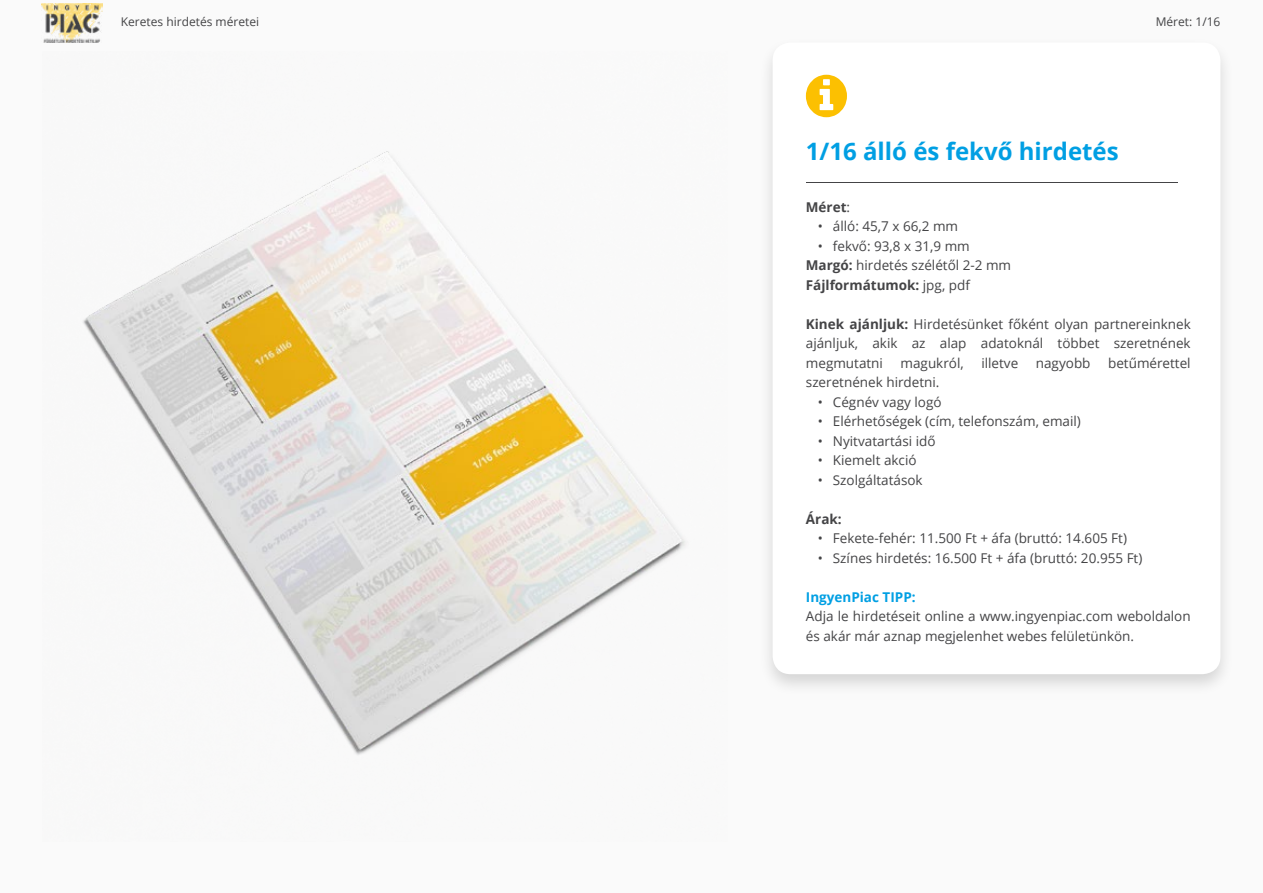
<style>
.page{position:relative;width:1263px;height:893px;background:#fff}
.page>*{position:absolute;margin:0;border:0;box-sizing:border-box;transform-origin:0 0}
.t1{font:700 24px "Open Sans";color:#009fe3}
.t2{font:13.5px/19.5px "Open Sans";color:#444446}
.t3{font:700 13.5px "Open Sans";color:#009fe3}
.t4{font:700 13.5px "Open Sans";color:#444446}
.t5{font:12px "Open Sans";color:#444446}
.s1{font-weight:400}
.s2{font-weight:700}
</style>
<div class="page">
<div style="left:0;top:1px;width:1263px;height:892px;background:#fafafa"></div>
<img style="left:42px;top:4px;width:61px;height:39px">
<div style="left:758px;top:37px;width:476px;height:660px;background:#000;opacity:.15"></div>
<div style="left:773px;top:43px;width:447px;height:631px;background:#fff;border-radius:18px"></div>
<svg style="left:806px;top:75px;width:41px;height:42px"></svg>
<hr style="left:806px;top:182px;width:372px;height:1px;background:#444446">
<img style="left:83px;top:151px;width:602px;height:604px">
<p class="t5" style="left:121px;top:13px;width:140px">Keretes hirdetés méretei</p>
<p class="t5" style="left:1156px;top:13px;width:66px">Méret: 1/16</p>
<h1 class="t1" style="left:806px;top:134px;width:314px">1/16 álló és fekvő hirdetés</h1>
<p class="t4" style="left:806px;top:197px;width:46px">Méret<span class="s1">:</span></p>
<p class="t2" style="left:818px;top:216px;width:142px">• álló: 45,7 x 66,2 mm</p>
<p class="t2" style="left:806px;top:236px;width:207px;text-indent:12px">• fekvő: 93,8 x 31,9 mm<br><span class="s2">Margó:</span> hirdetés szélétől 2-2 mm<br><span class="s2">Fájlformátumok:</span> jpg, pdf</p>
<p class="t2" style="left:806px;top:314px;width:386px;text-align:justify"><span class="s2">Kinek ajánljuk:</span> Hirdetésünket főként olyan partnereinknek ajánljuk, akik az alap adatoknál többet szeretnének megmutatni</p>
<p class="t2" style="left:900px;top:353px;width:65px">magukról,</p>
<p class="t2" style="left:981px;top:353px;width:38px">illetve</p>
<p class="t2" style="left:1036px;top:353px;width:56px">nagyobb</p>
<p class="t2" style="left:1108px;top:353px;width:84px">betűmérettel</p>
<p class="t2" style="left:806px;top:372px;width:135px">szeretnének hirdetni.</p>
<p class="t2" style="left:818px;top:392px;width:125px">• Cégnév vagy logó</p>
<p class="t2" style="left:818px;top:411px;width:265px">• Elérhetőségek (cím, telefonszám, email)</p>
<p class="t2" style="left:818px;top:431px;width:119px">• Nyitvatartási idő</p>
<p class="t2" style="left:818px;top:450px;width:100px">• Kiemelt akció</p>
<p class="t2" style="left:818px;top:470px;width:106px">• Szolgáltatások</p>
<p class="t4" style="left:806px;top:509px;width:37px">Árak:</p>
<p class="t2" style="left:818px;top:528px;width:311px">• Fekete-fehér: 11.500 Ft + áfa (bruttó: 14.605 Ft)</p>
<p class="t2" style="left:818px;top:548px;width:326px">• Színes hirdetés: 16.500 Ft + áfa (bruttó: 20.955 Ft)</p>
<p class="t3" style="left:806px;top:587px;width:111px">IngyenPiac TIPP:</p>
<p class="t2" style="left:806px;top:606px;width:386px">Adja le hirdetéseit online a www.ingyenpiac.com weboldalon és akár már aznap megjelenhet webes felületünkön.</p>
</div>
